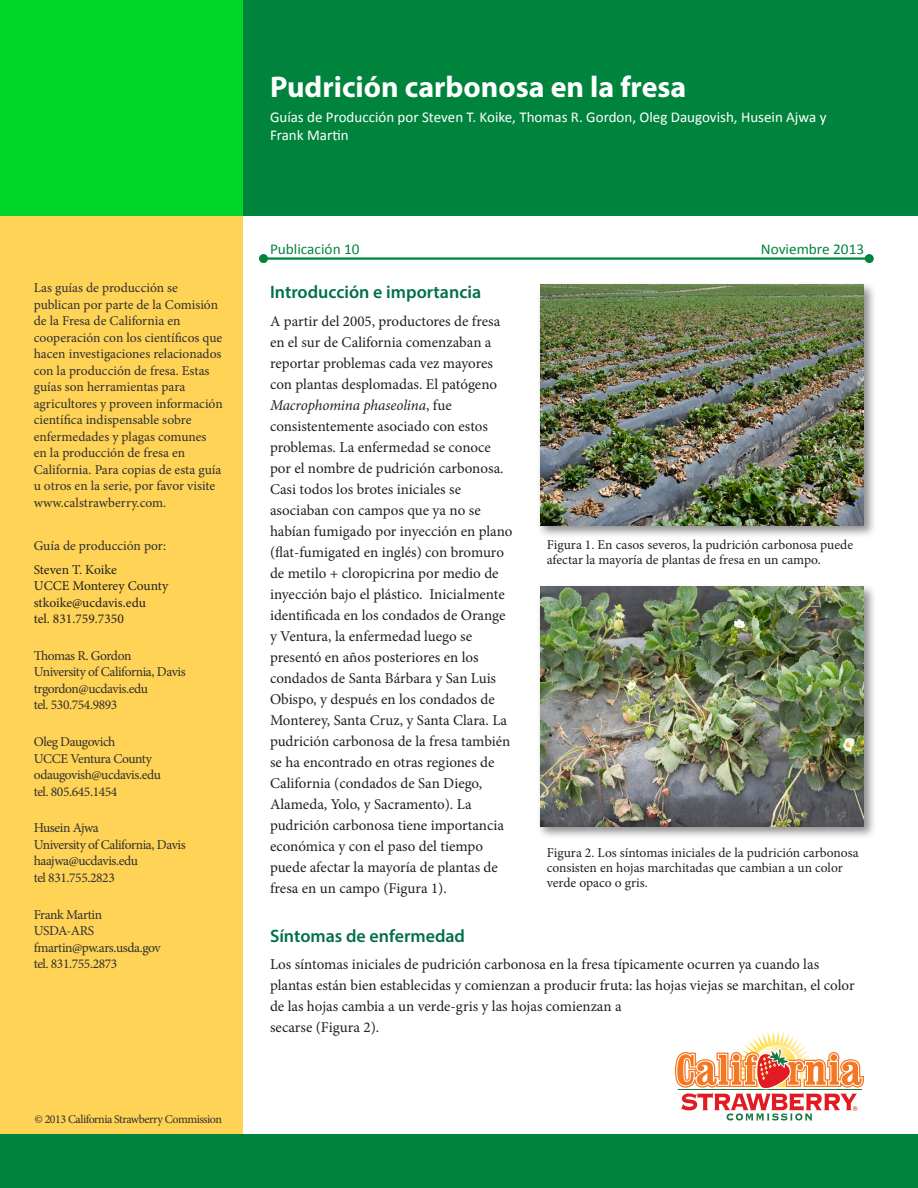
<style>
.page{position:relative;width:918px;height:1188px;background:#fff}
.page>*{position:absolute;margin:0;border:0;box-sizing:border-box;transform-origin:0 0}
.t1{font:700 30px "Myriad Pro";color:#fff}
.t2{font:600 18px "Myriad Pro";color:#007049}
.t3{font:15px/21px "Minion Pro";color:#231f20}
.t4{font:15px/18px "Calibri";color:#fff}
.t5{font:15px "Calibri";color:#00843d}
.t6{font:13.5px/16.5px "Minion Pro";letter-spacing:-.01em;color:#312f30}
.t7{font:13.5px/15px "Minion Pro";color:#231f20}
.t8{font:13.5px "Minion Pro";letter-spacing:-.03em;color:#312f30}
.t9{font:13.5px "Minion Pro";letter-spacing:-.035em;color:#312f30}
.t10{font:12px "Minion Pro";letter-spacing:-.04em;color:#312f30}
.t11{font:9.9px "Myriad";color:#e51a23}
.s1{font-style:italic}
</style>
<div class="page">
<div style="left:0;top:0;width:918px;height:215px;background:#00843d"></div>
<svg style="left:0;top:0;width:243px;height:1134px;background:#cdd34d"></svg>
<div style="left:0;top:1134px;width:918px;height:54px;background:#00843d"></div>
<hr style="left:264px;top:257px;width:605px;height:3px;background:#00843d">
<div style="left:259px;top:254px;width:9px;height:9px;background:#00843d;border-radius:50%"></div>
<div style="left:865px;top:254px;width:9px;height:9px;background:#00843d;border-radius:50%"></div>
<div style="left:537px;top:281px;width:340px;height:257px;background:#231f20;opacity:.5"></div>
<img style="left:540px;top:285px;width:324px;height:240px">
<div style="left:537px;top:583px;width:340px;height:257px;background:#231f20;opacity:.5"></div>
<img style="left:540px;top:586px;width:324px;height:241px">
<svg style="left:675px;top:1031px;width:189px;height:89px"></svg>
<p class="t6" style="left:34px;top:280px;width:190px">Las guías de producción se publican por parte de la Comisión de la Fresa de California en cooperación con los científicos que hacen investigaciones relacionados con la producción de fresa. Estas guías son herramientas para agricultores y proveen información científica indispensable sobre enfermedades y plagas comunes en la producción de fresa en<br>California. Para copias de esta guía u otros en la serie, por favor visite</p>
<p class="t6" style="left:34px;top:494px;width:134px">www.calstrawberry.com.</p>
<p class="t6" style="left:34px;top:538px;width:134px">Guía de producción por:</p>
<p class="t7" style="left:34px;top:562px;width:85px">Steven T. Koike</p>
<p class="t7" style="left:34px;top:578px;width:136px">UCCE Monterey County</p>
<p class="t7" style="left:34px;top:594px;width:114px;line-height:16.5px">stkoike@ucdavis.edu tel. 831.759.7350</p>
<p class="t9" style="left:34px;top:646px;width:99px">Thomas R. Gordon</p>
<p class="t8" style="left:34px;top:663px;width:153px">University of California, Davis</p>
<p class="t9" style="left:34px;top:679px;width:116px">trgordon@ucdavis.edu</p>
<p class="t8" style="left:34px;top:696px;width:85px">tel. 530.754.9893</p>
<p class="t8" style="left:34px;top:733px;width:83px">Oleg Daugovich</p>
<p class="t8" style="left:34px;top:749px;width:120px">UCCE Ventura County</p>
<p class="t8" style="left:34px;top:766px;width:129px">odaugovish@ucdavis.edu</p>
<p class="t8" style="left:34px;top:782px;width:85px">tel. 805.645.1454</p>
<p class="t8" style="left:34px;top:819px;width:67px">Husein Ajwa</p>
<p class="t8" style="left:34px;top:835px;width:153px">University of California, Davis</p>
<p class="t8" style="left:34px;top:852px;width:106px">haajwa@ucdavis.edu</p>
<p class="t8" style="left:34px;top:868px;width:83px">tel 831.755.2823</p>
<p class="t8" style="left:34px;top:905px;width:70px">Frank Martin</p>
<p class="t6" style="left:34px;top:923px;width:62px">USDA-ARS</p>
<p class="t9" style="left:34px;top:938px;width:128px">fmartin@pw.ars.usda.gov</p>
<p class="t8" style="left:34px;top:955px;width:85px">tel. 831.755.2873</p>
<p class="t10" style="left:34px;top:1111px;width:189px">© 2013 California Strawberry Commission</p>
<p class="t1" style="left:270px;top:68px;width:418px">Pudrición carbonosa en la fresa</p>
<p class="t4" style="left:270px;top:108px;width:558px">Guías de Producción por Steven T. Koike, Thomas R. Gordon, Oleg Daugovish, Husein Ajwa y<br>Frank Martin</p>
<p class="t5" style="left:270px;top:239px;width:91px">Publicación 10</p>
<p class="t5" style="left:761px;top:239px;width:105px">Noviembre 2013</p>
<p class="t2" style="left:270px;top:281px;width:213px">Introducción e importancia</p>
<p class="t3" style="left:270px;top:311px;width:244px">A partir del 2005, productores de fresa en el sur de California comenzaban a reportar problemas cada vez mayores con plantas desplomadas. El patógeno <span class="s1">Macrophomina phaseolina</span>, fue consistentemente asociado con estos problemas. La enfermedad se conoce por el nombre de pudrición carbonosa.<br>Casi todos los brotes iniciales se asociaban con campos que ya no se habían fumigado por inyección en plano (flat-fumigated en inglés) con bromuro de metilo + cloropicrina por medio de inyección bajo el plástico. Inicialmente identificada en los condados de Orange y Ventura, la enfermedad luego se presentó en años posteriores en los condados de Santa Bárbara y San Luis Obispo, y después en los condados de Monterey, Santa Cruz, y Santa Clara. La pudrición carbonosa de la fresa también se ha encontrado en otras regiones de California (condados de San Diego, Alameda, Yolo, y Sacramento). La pudrición carbonosa tiene importancia económica y con el paso del tiempo puede afectar la mayoría de plantas de fresa en un campo (Figura 1).</p>
<p class="t2" style="left:270px;top:924px;width:197px">Síntomas de enfermedad</p>
<p class="t3" style="left:270px;top:954px;width:586px">Los síntomas iniciales de pudrición carbonosa en la fresa típicamente ocurren ya cuando las plantas están bien establecidas y comienzan a producir fruta: las hojas viejas se marchitan, el color de las hojas cambia a un verde-gris y las hojas comienzan a<br>secarse (Figura 2).</p>
<p class="t7" style="left:547px;top:537px;width:308px">Figura 1. En casos severos, la pudrición carbonosa puede afectar la mayoría de plantas de fresa en un campo.</p>
<p class="t7" style="left:547px;top:845px;width:313px">Figura 2. Los síntomas iniciales de la pudrición carbonosa consisten en hojas marchitadas que cambian a un color verde opaco o gris.</p>
<p class="t11" style="left:853px;top:1104px;width:6px">®</p>
</div>
